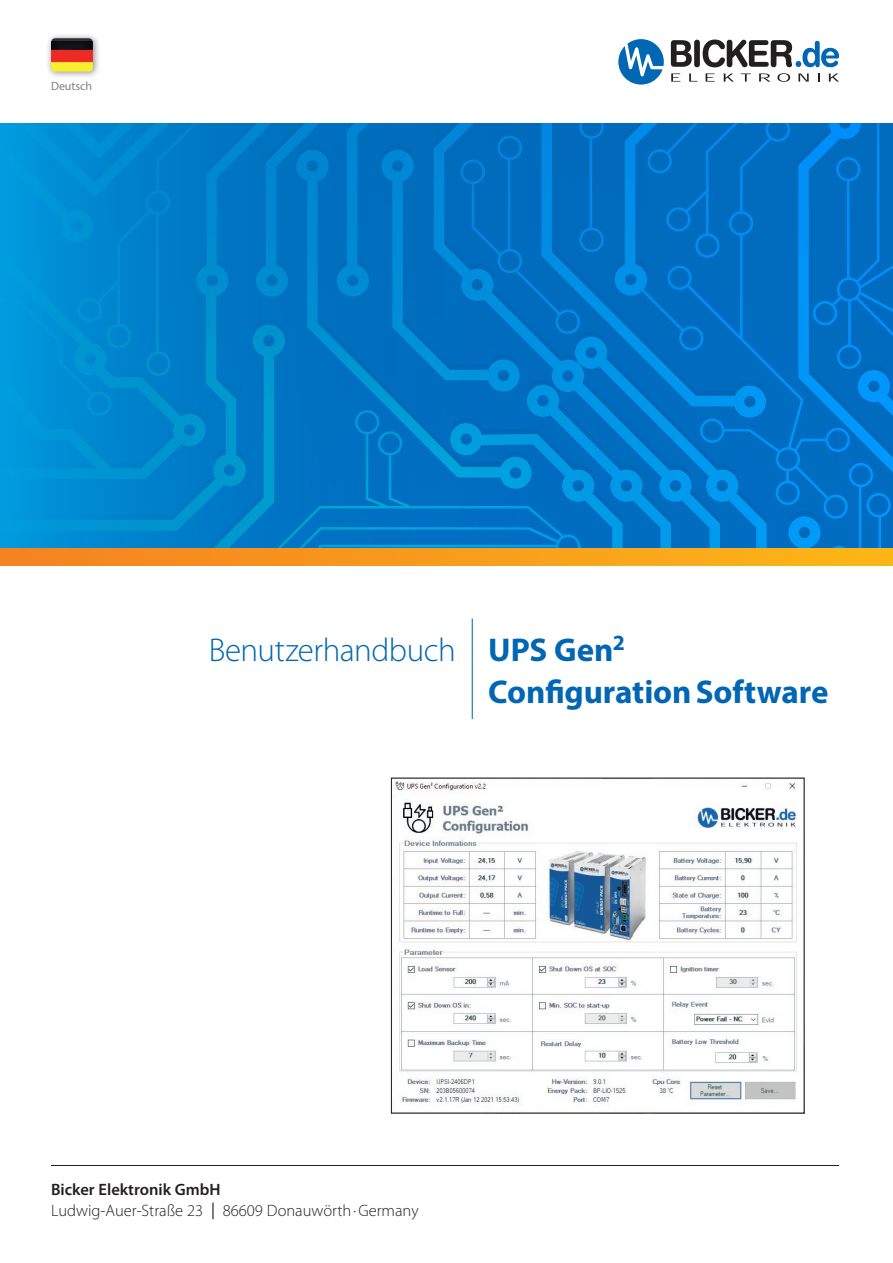
<style>
.page{position:relative;width:893px;height:1263px;background:#fff}
.page>*{position:absolute;margin:0;border:0;box-sizing:border-box;transform-origin:0 0}
.t1{font:700 33px/42px "Myriad Pro";letter-spacing:-.005em;color:#0166b3}
.t2{font:300 16.5px/21px "Myriad Pro";color:#231f20}
.t3{font:12px "Myriad Pro";letter-spacing:-.005em;color:#808285}
.s1{font-weight:300}
.s2{font-weight:600}
.s3{font-weight:400}
</style>
<div class="page">
<svg style="left:618px;top:39px;width:46px;height:46px"></svg>
<svg style="left:671px;top:73px;width:9px;height:9px"></svg>
<svg style="left:689px;top:73px;width:8px;height:9px"></svg>
<svg style="left:706px;top:73px;width:9px;height:9px"></svg>
<svg style="left:724px;top:73px;width:10px;height:9px"></svg>
<svg style="left:741px;top:73px;width:10px;height:9px"></svg>
<svg style="left:759px;top:73px;width:11px;height:9px"></svg>
<svg style="left:777px;top:73px;width:13px;height:9px"></svg>
<svg style="left:798px;top:73px;width:11px;height:9px"></svg>
<svg style="left:818px;top:73px;width:2px;height:9px"></svg>
<svg style="left:829px;top:73px;width:10px;height:9px"></svg>
<svg style="left:671px;top:40px;width:168px;height:27px"></svg>
<svg style="left:0;top:123px;width:893px;height:426px;background:#017bc9"></svg>
<div style="left:0;top:549px;width:893px;height:17px;background:linear-gradient(to right,#f48221,#fbb617)"></div>
<hr style="left:472px;top:618px;width:1px;height:101px;background:#0166b3">
<hr style="left:51px;top:1165px;width:788px;height:1px;background:#231f20">
<img style="left:395px;top:780px;width:402px;height:326px">
<div style="left:45px;top:33px;width:55px;height:46px;background:#231f20;opacity:.5"></div>
<img style="left:51px;top:38px;width:42px;height:34px">
<p class="t3" style="left:51px;top:78px;width:43px">Deutsch</p>
<h1 class="t1" style="left:488px;top:628px;width:342px;text-indent:-280px"><span class="s1">Benutzerhandbuch</span> UPS Gen<sup>2<br></sup>ConfigurationSoftware</h1>
<p class="t2" style="left:51px;top:1179px;width:369px"><span class="s2">Bicker Elektronik GmbH<br></span>Ludwig-Auer-Straße 23 <span class="s3">|</span> 86609 Donauwörth·Germany</p>
</div>
